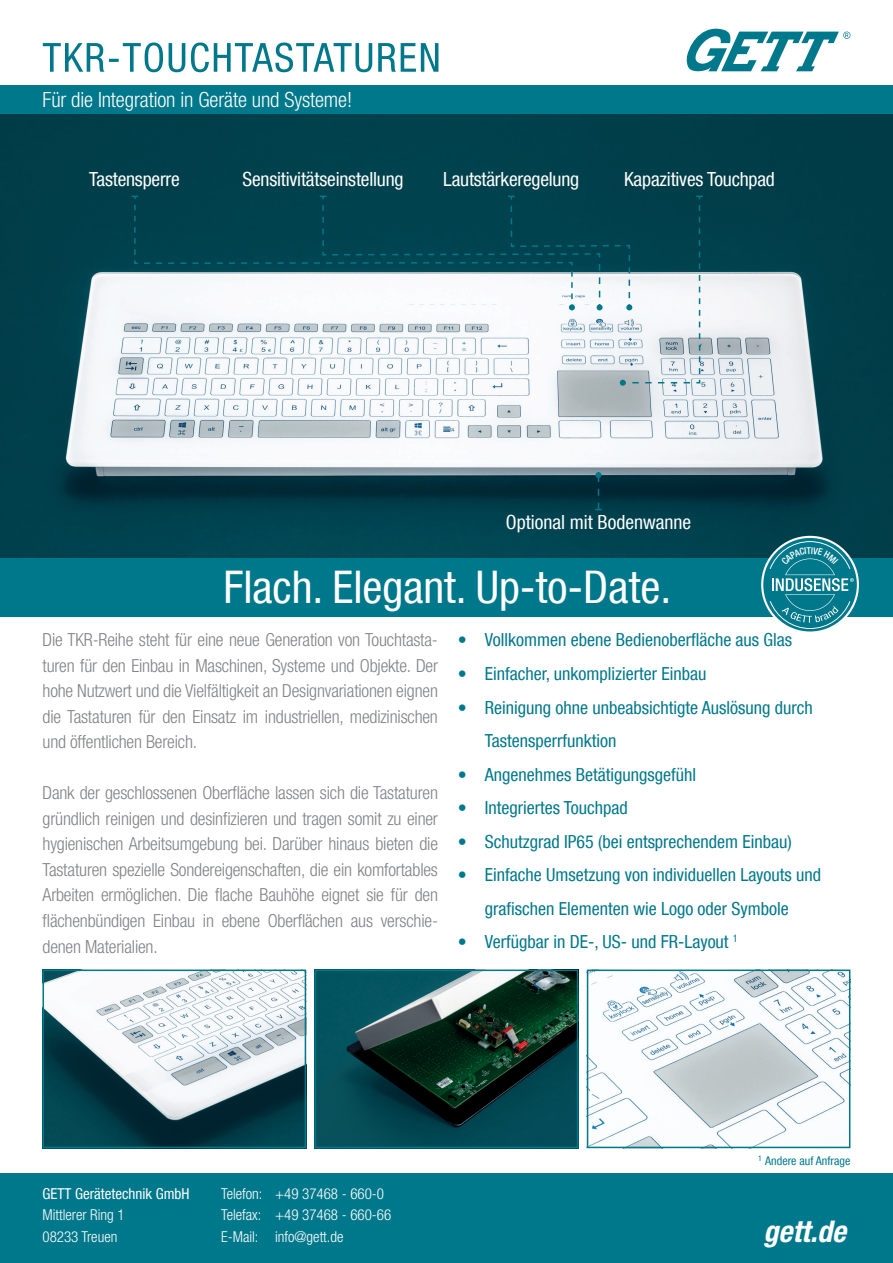
<style>
.page{position:relative;width:893px;height:1263px;background:#fff}
.page>*{position:absolute;margin:0;border:0;box-sizing:border-box;transform-origin:0 0}
.t1{font:condensed 45px "Helvetica Neue LT Com";color:#fff}
.t2{font:italic 700 condensed 30px "Helvetica Neue LT Pro";color:#fff}
.t3{font:300 condensed 21px "Helvetica Neue LT Com";letter-spacing:-.005em;color:#fff}
.t4{font:condensed 19.5px "Helvetica Neue LT Com";letter-spacing:-.01em;color:#fff}
.t5{font:300 condensed 18px/25.5px "Helvetica Neue LT Com";letter-spacing:-.01em;color:#808285;text-align:justify}
.t6{font:condensed 18px/33.6px "Helvetica Neue LT Com";color:#00788b}
.t7{font:300 condensed 15px/21.3px "Helvetica Neue LT Com";color:#fff}
.t8{font:condensed 15px "Helvetica Neue LT Com";color:#fff}
.t9{font:condensed 12px "Helvetica Neue LT Com";color:#00788b}
</style>
<div class="page">
<div style="left:0;top:85px;width:893px;height:30px;background:#00788b"></div>
<div style="left:0;top:1174px;width:893px;height:89px;background:#00788b"></div>
<div style="left:0;top:557px;width:893px;height:60px;background:#00788b"></div>
<svg style="left:687px;top:29px;width:163px;height:43px"></svg>
<img style="left:0;top:115px;width:893px;height:442px">
<img style="left:46px;top:972px;width:257px;height:173px">
<div style="left:43px;top:969px;width:263px;height:179px;border:2px solid #00788b"></div>
<img style="left:318px;top:972px;width:257px;height:173px">
<div style="left:315px;top:969px;width:263px;height:179px;border:2px solid #00788b"></div>
<img style="left:590px;top:972px;width:257px;height:173px">
<div style="left:587px;top:969px;width:263px;height:179px;border:2px solid #00788b"></div>
<svg style="left:761px;top:536px;width:98px;height:98px"></svg>
<div style="left:763px;top:538px;width:94px;height:93px;background:#00788b;border-radius:50%"></div>
<svg style="left:132px;top:195px;width:571px;height:191px"></svg>
<svg style="left:595px;top:472px;width:7px;height:38px"></svg>
<svg style="left:43px;top:43px;width:395px;height:29px"></svg>
<svg style="left:770px;top:541px;width:84px;height:88px"></svg>
<p class="t3" style="left:43px;top:88px;width:311px">Für die Integration in Geräte und Systeme!</p>
<p class="t4" style="left:89px;top:167px;width:92px">Tastensperre</p>
<p class="t4" style="left:243px;top:167px;width:163px">Sensitivitätseinstellung</p>
<p class="t4" style="left:443px;top:167px;width:137px">Lautstärkeregelung</p>
<p class="t4" style="left:624px;top:167px;width:152px">Kapazitives Touchpad</p>
<p class="t4" style="left:506px;top:511px;width:187px">Optional mit Bodenwanne</p>
<h1 class="t1" style="left:223px;top:560px;width:449px">Flach. Elegant. Up-to-Date.</h1>
<p class="t6" style="left:458px;top:623px;width:336px">• Vollkommen ebene Bedienoberfläche aus Glas</p>
<p class="t6" style="left:458px;top:657px;width:250px">• Einfacher, unkomplizierter Einbau</p>
<p class="t6" style="left:485px;top:690px;width:329px;text-indent:-27px">• Reinigung ohne unbeabsichtigte Auslösung durch<br>Tastensperrfunktion</p>
<p class="t6" style="left:458px;top:757px;width:240px">• Angenehmes Betätigungsgefühl</p>
<p class="t6" style="left:458px;top:791px;width:171px">• Integriertes Touchpad</p>
<p class="t6" style="left:458px;top:824px;width:336px">• Schutzgrad IP65 (bei entsprechendem Einbau)</p>
<p class="t6" style="left:458px;top:858px;width:365px;text-align:center">• Einfache Umsetzung von individuellen Layouts und grafischen Elementen wie Logo oder Symbole</p>
<p class="t6" style="left:458px;top:925px;width:282px">• Verfügbar in DE-, US- und FR-Layout <sup>1</sup></p>
<p class="t5" style="left:43px;top:627px;width:397px">Die TKR-Reihe steht für eine neue Generation von Touchtasta&shy;turen für den Einbau in Maschinen, Systeme und Objekte. Der hohe Nutzwert und die Vielfältigkeit an Designvariationen eignen die Tastaturen für den Einsatz im industriellen, medizinischen und öffentlichen Bereich.</p>
<p class="t5" style="left:43px;top:780px;width:397px">Dank der geschlossenen Oberfläche lassen sich die Tastaturen gründlich reinigen und desinfizieren und tragen somit zu einer hygienischen Arbeitsumgebung bei. Darüber hinaus bieten die Tastaturen spezielle Sondereigenschaften, die ein komfortables Arbeiten ermöglichen. Die flache Bauhöhe eignet sie für den flächenbündigen Einbau in ebene Oberflächen aus verschie&shy;denen Materialien.</p>
<p class="t8" style="left:43px;top:1185px;width:149px">GETT Gerätetechnik GmbH</p>
<p class="t7" style="left:43px;top:1204px;width:84px">Mittlerer Ring 1<br>08233 Treuen</p>
<p class="t7" style="left:221px;top:1183px;width:172px">Telefon: +49 37468 - 660-0<br>Telefax: +49 37468 - 660-66<br>E-Mail: info@gett.de</p>
<p class="t9" style="left:758px;top:1154px;width:94px"><sup>1</sup> Andere auf Anfrage</p>
<h2 class="t2" style="left:763px;top:1214px;width:84px">gett.de</h2>
</div>
